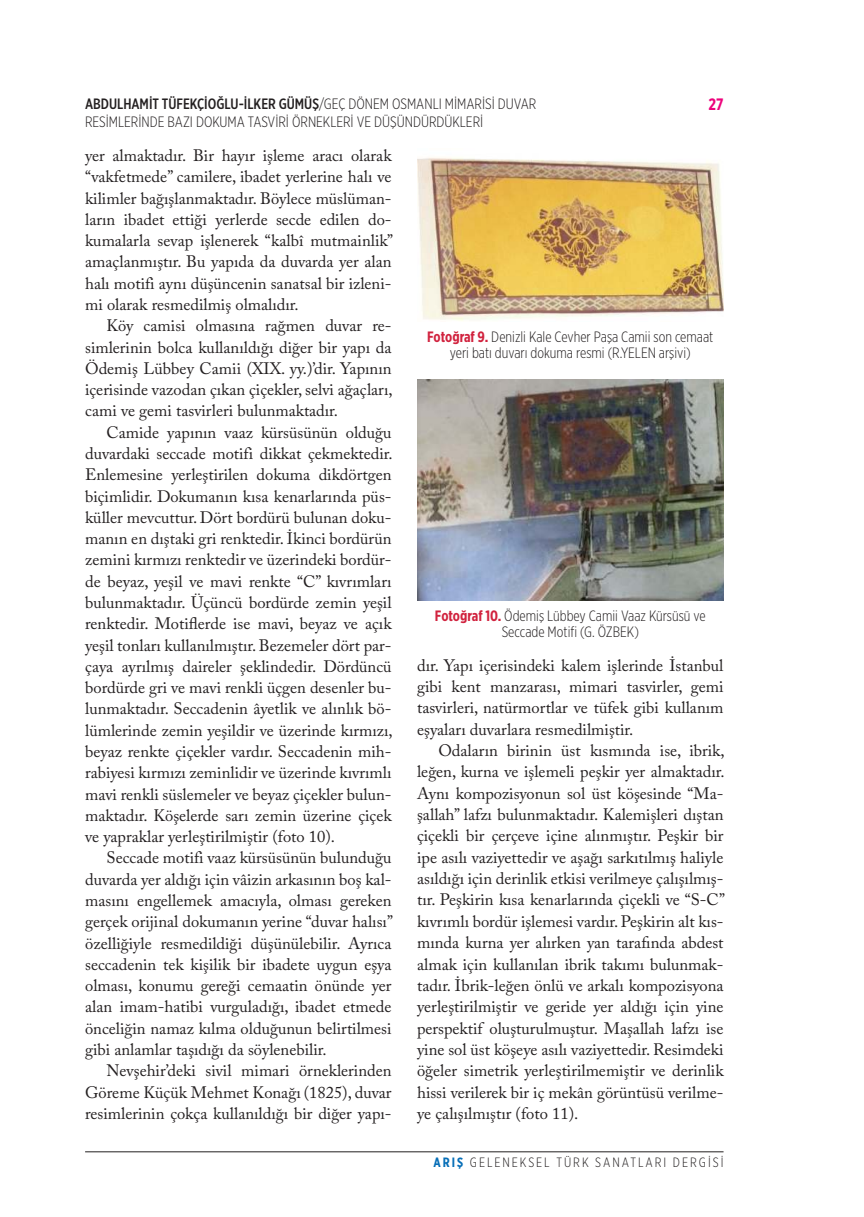
<style>
.page{position:relative;width:864px;height:1217px;background:#fff}
.page>*{position:absolute;margin:0;border:0;box-sizing:border-box;transform-origin:0 0}
.t1{font:16.5px/21.3px "Adobe Caslon Pro";color:#231f20;text-align:justify}
.t2{font:700 16.5px "Gotham X Narrow";color:#ed037c}
.t3{font:300 15px/16.5px "Gotham X Narrow";color:#231f20;text-align:center}
.t4{font:300 13.5px "Gotham X Narrow";letter-spacing:.145em;color:#231f20}
.s1{font-weight:500}
.s2{font-weight:700;color:#d1223e}
.s3{font-weight:700;color:#066eb7}
</style>
<div class="page">
<img style="left:417px;top:157px;width:306px;height:164px">
<img style="left:417px;top:379px;width:306px;height:221px">
<hr style="left:85px;top:1151px;width:638px;height:1px;background:#231f20">
<p class="t3" style="left:85px;top:95px;width:452px;line-height:18px;text-align:left"><span class="s1">ABDULHAMİT TÜFEKÇİOĞLU-İLKER GÜMÜŞ</span>/GEÇ DÖNEM OSMANLI MİMARİSİ DUVAR<br>RESİMLERİNDE BAZI DOKUMA TASVİRİ ÖRNEKLERİ VE DÜŞÜNDÜRDÜKLERİ</p>
<p class="t2" style="left:708px;top:97px;width:16px">27</p>
<p class="t1" style="left:85px;top:145px;width:309px">yer almaktadır. Bir hayır işleme aracı olarak “vakfetmede” camilere, ibadet yerlerine halı ve kilimler bağışlanmaktadır. Böylece müslüman&shy;ların ibadet ettiği yerlerde secde edilen do&shy;kumalarla sevap işlenerek “kalbî mutmainlik” amaçlanmıştır. Bu yapıda da duvarda yer alan halı motifi aynı düşüncenin sanatsal bir izleni&shy;mi olarak resmedilmiş olmalıdır.</p>
<p class="t1" style="left:85px;top:315px;width:309px;text-indent:21px">Köy camisi olmasına rağmen duvar re&shy;simlerinin bolca kullanıldığı diğer bir yapı da Ödemiş Lübbey Camii (XIX. yy.)’dir. Yapının içerisinde vazodan çıkan çiçekler, selvi ağaçları, cami ve gemi tasvirleri bulunmaktadır.</p>
<p class="t1" style="left:85px;top:422px;width:309px;text-indent:21px">Camide yapının vaaz kürsüsünün olduğu duvardaki seccade motifi dikkat çekmektedir.<br>Enlemesine yerleştirilen dokuma dikdörtgen biçimlidir. Dokumanın kısa kenarlarında püs&shy;küller mevcuttur. Dört bordürü bulunan doku&shy;manın en dıştaki gri renktedir. İkinci bordürün zemini kırmızı renktedir ve üzerindeki bordür&shy;de beyaz, yeşil ve mavi renkte “C” kıvrımları bulunmaktadır. Üçüncü bordürde zemin yeşil renktedir. Motiflerde ise mavi, beyaz ve açık yeşil tonları kullanılmıştır. Bezemeler dört par&shy;çaya ayrılmış daireler şeklindedir. Dördüncü bordürde gri ve mavi renkli üçgen desenler bu&shy;lunmaktadır. Seccadenin âyetlik ve alınlık bö&shy;lümlerinde zemin yeşildir ve üzerinde kırmızı, beyaz renkte çiçekler vardır. Seccadenin mih&shy;rabiyesi kırmızı zeminlidir ve üzerinde kıvrımlı mavi renkli süslemeler ve beyaz çiçekler bulun&shy;maktadır. Köşelerde sarı zemin üzerine çiçek ve yapraklar yerleştirilmiştir (foto 10).</p>
<p class="t1" style="left:85px;top:847px;width:309px;text-indent:21px">Seccade motifi vaaz kürsüsünün bulunduğu duvarda yer aldığı için vâizin arkasının boş kal&shy;masını engellemek amacıyla, olması gereken gerçek orijinal dokumanın yerine “duvar halısı” özelliğiyle resmedildiği düşünülebilir. Ayrıca seccadenin tek kişilik bir ibadete uygun eşya olması, konumu gereği cemaatin önünde yer alan imam-hatibi vurguladığı, ibadet etmede önceliğin namaz kılma olduğunun belirtilmesi gibi anlamlar taşıdığı da söylenebilir.</p>
<p class="t1" style="left:85px;top:1060px;width:308px;text-indent:21px">Nevşehir’deki sivil mimari örneklerinden Göreme Küçük Mehmet Konağı (1825), duvar resimlerinin çokça kullanıldığı bir diğer yapı-</p>
<p class="t3" style="left:427px;top:328px;width:287px"><span class="s2">Fotoğraf 9.</span> Denizli Kale Cevher Paşa Camii son cemaat yeri batı duvarı dokuma resmi (R.YELEN arşivi)</p>
<p class="t3" style="left:435px;top:607px;width:272px"><span class="s2">Fotoğraf 10.</span> Ödemiş Lübbey Camii Vaaz Kürsüsü ve<br>Seccade Motifi (G. ÖZBEK)</p>
<p class="t1" style="left:417px;top:654px;width:308px">dır. Yapı içerisindeki kalem işlerinde İstanbul gibi kent manzarası, mimari tasvirler, gemi tasvirleri, natürmortlar ve tüfek gibi kullanım eşyaları duvarlara resmedilmiştir.</p>
<p class="t1" style="left:417px;top:740px;width:309px;text-indent:21px">Odaların birinin üst kısmında ise, ibrik, leğen, kurna ve işlemeli peşkir yer almaktadır.<br>Aynı kompozisyonun sol üst köşesinde “Ma&shy;şallah” lafzı bulunmaktadır. Kalemişleri dıştan çiçekli bir çerçeve içine alınmıştır. Peşkir bir ipe asılı vaziyettedir ve aşağı sarkıtılmış haliyle asıldığı için derinlik etkisi verilmeye çalışılmış&shy;tır. Peşkirin kısa kenarlarında çiçekli ve “S-C” kıvrımlı bordür işlemesi vardır. Peşkirin alt kıs&shy;mında kurna yer alırken yan tarafında abdest almak için kullanılan ibrik takımı bulunmak&shy;tadır. İbrik-leğen önlü ve arkalı kompozisyona yerleştirilmiştir ve geride yer aldığı için yine perspektif oluşturulmuştur. Maşallah lafzı ise yine sol üst köşeye asılı vaziyettedir. Resimdeki öğeler simetrik yerleştirilmemiştir ve derinlik hissi verilerek bir iç mekân görüntüsü verilme&shy;ye çalışılmıştır (foto 11).</p>
<p class="t4" style="left:433px;top:1155px;width:291px"><span class="s3">ARIŞ</span> GELENEKSEL TÜRK SANATLARI DERGİSİ</p>
</div>
